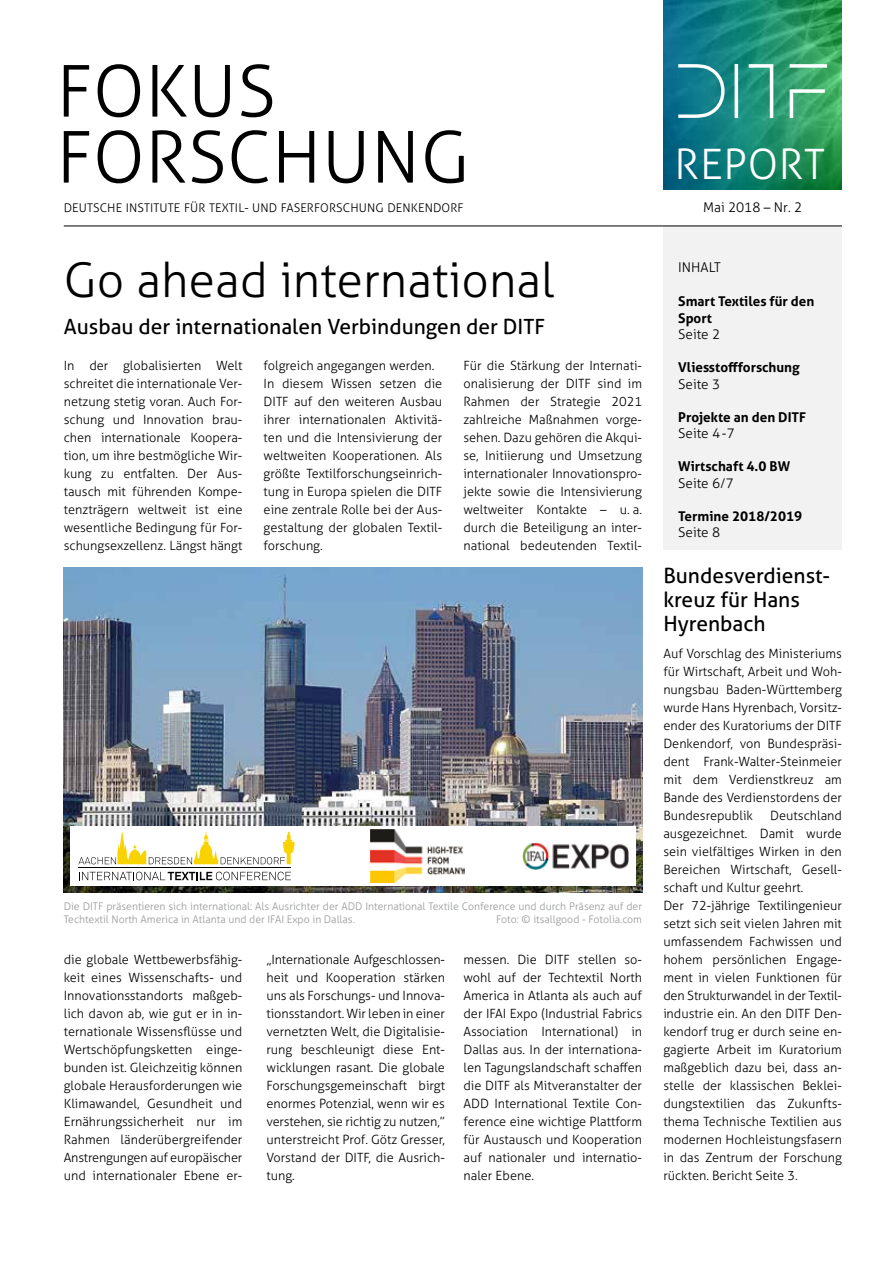
<style>
.page{position:relative;width:893px;height:1263px;background:#fff}
.page>*{position:absolute;margin:0;border:0;box-sizing:border-box;transform-origin:0 0}
.t1{font:300 71.55px/66px "Aller";letter-spacing:.01em;color:#000}
.t2{font:300 48px "Aller";color:#000}
.t3{font:300 42px "Aller";letter-spacing:.02em;color:#fff}
.t4{font:21px/24px "Aller";color:#000}
.t5{font:700 13.5px/16.5px "Aller";color:#000}
.t6{font:300 13.5px "Aller";color:#000}
.t7{font:300 12.75px/18px "Aller";color:#000;text-align:justify}
.t8{font:300 12px "Aller";letter-spacing:.01em;color:#000}
.t9{font:300 10.5px/12.8px "Aller";color:#989999}
</style>
<div class="page">
<img style="left:64px;top:568px;width:578px;height:324px">
<div style="left:70px;top:826px;width:566px;height:60px;background:#fff"></div>
<svg style="left:663px;top:0;width:179px;height:190px;background:#1b8872"></svg>
<div style="left:663px;top:226px;width:179px;height:324px;background:#f2f2f2"></div>
<hr style="left:64px;top:226px;width:778px;height:1px;background:#000">
<svg style="left:790px;top:89px;width:35px;height:29px"></svg>
<svg style="left:735px;top:64px;width:3px;height:54px"></svg>
<svg style="left:678px;top:64px;width:47px;height:54px;background:#35909d"></svg>
<svg style="left:749px;top:64px;width:24px;height:54px"></svg>
<svg style="left:790px;top:64px;width:37px;height:4px"></svg>
<img style="left:523px;top:842px;width:105px;height:28px">
<img style="left:371px;top:830px;width:93px;height:52px">
<svg style="left:79px;top:872px;width:212px;height:8px"></svg>
<svg style="left:79px;top:832px;width:215px;height:32px"></svg>
<hr style="left:78px;top:868px;width:213px;height:1px;background:#000">
<h1 class="t1" style="left:57px;top:58px;width:415px">FOKUS<br>FORSCHUNG</h1>
<p class="t8" style="left:64px;top:200px;width:401px">DEUTSCHE INSTITUTE FÜR TEXTIL- UND FASERFORSCHUNG DENKENDORF</p>
<h2 class="t2" style="left:64px;top:251px;width:492px">Go ahead international</h2>
<h3 class="t4" style="left:64px;top:314px;width:483px">Ausbau der internationalen Verbindungen der DITF</h3>
<p class="t7" style="left:64px;top:356px;width:180px">In der globalisierten Welt schreitet die internationale Ver&shy;netzung stetig voran. Auch For&shy;schung und Innovation brau&shy;chen internationale Koopera&shy;tion, um ihre bestmögliche Wir&shy;kung zu entfalten. Der Aus&shy;tausch mit führenden Kompe&shy;tenzträgern weltweit ist eine wesentliche Bedingung für For&shy;schungsexzellenz. Längst hängt</p>
<p class="t7" style="left:264px;top:356px;width:180px;text-align:left">folgreich angegangen werden.<br>In diesem Wissen setzen die<br>DITF auf den weiteren Ausbau ihrer internationalen Aktivitä&shy;ten und die Intensivierung der weltweiten Kooperationen. Als größte Textilforschungseinrich&shy;tung in Europa spielen die DITF eine zentrale Rolle bei der Aus&shy;gestaltung der globalen Textil&shy;forschung.</p>
<p class="t7" style="left:463px;top:357px;width:180px">Für die Stärkung der Internati&shy;onalisierung der DITF sind im Rahmen der Strategie 2021 zahlreiche Maßnahmen vorge&shy;sehen. Dazu gehören die Akqui&shy;se, Initiierung und Umsetzung internationaler Innovationspro&shy;jekte sowie die Intensivierung weltweiter Kontakte – u. a. durch die Beteiligung an inter&shy;national bedeutenden Textil-</p>
<p class="t9" style="left:64px;top:900px;width:580px">Die DITF präsentieren sich international: Als Ausrichter der ADD International Textile Conference und durch Präsenz auf der<br>Techtextil North America in Atlanta und der IFAI Expo in Dallas.</p>
<p class="t9" style="left:496px;top:913px;width:147px">Foto: © itsallgood - Fotolia.com</p>
<p class="t7" style="left:64px;top:950px;width:180px">die globale Wettbewerbsfähig&shy;keit eines Wissenschafts- und Innovationsstandorts maßgeb&shy;lich davon ab, wie gut er in in&shy;ternationale Wissensflüsse und Wertschöpfungsketten einge&shy;bunden ist. Gleichzeitig können globale Herausforderungen wie Klimawandel, Gesundheit und Ernährungssicherheit nur im Rahmen länderübergreifender Anstrengungen auf europäischer und internationaler Ebene er-</p>
<p class="t7" style="left:266px;top:951px;width:180px">„Internationale Aufgeschlossen&shy;heit und Kooperation stärken uns als Forschungs- und Innova&shy;tionsstandort. Wir leben in einer vernetzten Welt, die Digitalisie&shy;rung beschleunigt diese Ent&shy;wicklungen rasant. Die globale Forschungsgemeinschaft birgt enormes Potenzial, wenn wir es verstehen, sie richtig zu nutzen,” unterstreicht Prof. Götz Gresser, Vorstand der DITF, die Ausrich&shy;tung.</p>
<p class="t7" style="left:463px;top:951px;width:180px">messen. Die DITF stellen so&shy;wohl auf der Techtextil North America in Atlanta als auch auf der IFAI Expo (Industrial Fabrics Association International) in Dallas aus. In der internationa&shy;len Tagungslandschaft schaffen die DITF als Mitveranstalter der ADD International Textile Con&shy;ference eine wichtige Plattform für Austausch und Kooperation auf nationaler und internatio&shy;naler Ebene.</p>
<h3 class="t3" style="left:675px;top:138px;width:152px">REPORT</h3>
<p class="t6" style="left:703px;top:199px;width:101px">Mai 2018 – Nr. 2</p>
<p class="t6" style="left:678px;top:259px;width:44px">INHALT</p>
<p class="t5" style="left:678px;top:293px;width:138px">Smart Textiles für den<br>Sport</p>
<p class="t6" style="left:678px;top:326px;width:43px">Seite 2</p>
<p class="t5" style="left:678px;top:359px;width:123px">Vliesstoffforschung</p>
<p class="t6" style="left:678px;top:376px;width:43px">Seite 3</p>
<p class="t5" style="left:678px;top:409px;width:129px">Projekte an den DITF</p>
<p class="t6" style="left:678px;top:425px;width:58px">Seite 4-7</p>
<p class="t5" style="left:678px;top:458px;width:113px">Wirtschaft 4.0 BW</p>
<p class="t6" style="left:678px;top:475px;width:57px">Seite 6/7</p>
<p class="t5" style="left:678px;top:508px;width:126px">Termine 2018/2019</p>
<p class="t6" style="left:678px;top:524px;width:43px">Seite 8</p>
<h3 class="t4" style="left:663px;top:564px;width:168px">Bundesverdienst&shy;kreuz für Hans<br>Hyrenbach</h3>
<p class="t7" style="left:663px;top:644px;width:180px">Auf Vorschlag des Ministeriums für Wirtschaft, Arbeit und Woh&shy;nungsbau Baden-Württemberg wurde Hans Hyrenbach, Vorsitz&shy;ender des Kuratoriums der DITF Denkendorf, von Bundespräsi&shy;dent Frank-Walter-Steinmeier mit dem Verdienstkreuz am Bande des Verdienstordens der Bundesrepublik</p>
<p class="t7" style="left:663px;top:806px;width:180px;text-align:left;text-indent:107px">Deutschland ausgezeichnet. Damit wurde sein vielfältiges Wirken in den<br>Bereichen Wirtschaft, Gesell&shy;schaft und Kultur geehrt.<br>Der 72-jährige Textilingenieur setzt sich seit vielen Jahren mit umfassendem Fachwissen und hohem persönlichen Engage&shy;ment in vielen Funktionen für den Strukturwandel in der Textil&shy;industrie ein. An den DITF Den&shy;kendorf trug er durch seine en&shy;gagierte Arbeit im Kuratorium maßgeblich dazu bei, dass an&shy;stelle der klassischen Beklei&shy;dungstextilien das Zukunfts&shy;thema Technische Textilien aus modernen Hochleistungsfasern in das Zentrum der Forschung rückten. Bericht Seite 3.</p>
</div>
